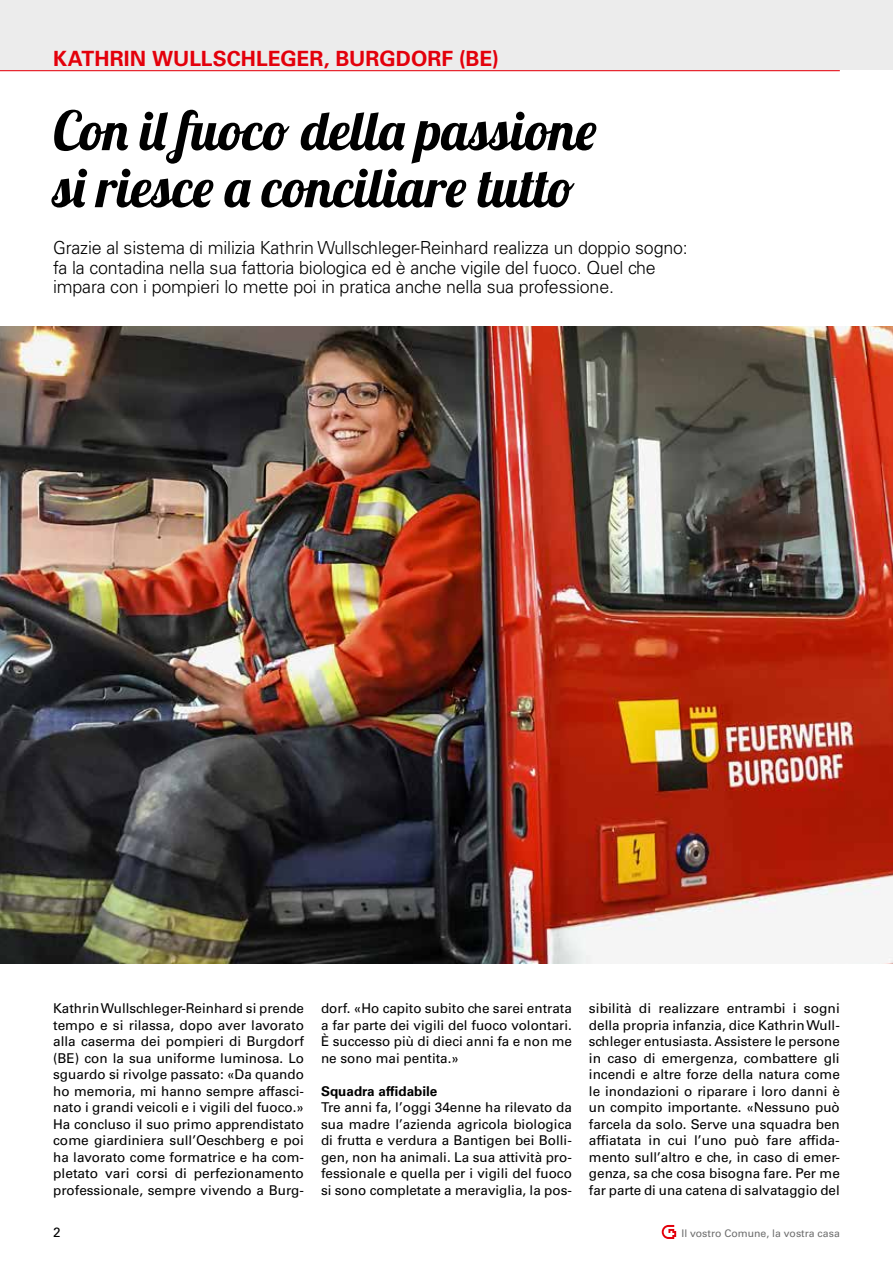
<style>
.page{position:relative;width:893px;height:1263px;background:#fff}
.page>*{position:absolute;margin:0;border:0;box-sizing:border-box;transform-origin:0 0}
.t1{font:54px/57px "Lobster 1.4";color:#000}
.t2{font:700 21px "Univers LT Std";color:#e3000b}
.t3{font:300 18px/19.5px "Univers LT Std";letter-spacing:-.01em;color:#000}
.t4{font:13.5px/16.5px "Univers LT Std";color:#000;text-align:justify}
.t5{font:700 13.5px "Univers LT Std";color:#000}
.t6{font:10.5px "Univers LT Std";color:#6e6e6e}
</style>
<div class="page">
<div style="left:0;top:0;width:893px;height:70px;background:#ececec"></div>
<hr style="left:0;top:70px;width:840px;height:1px;background:#e3000b">
<svg style="left:662px;top:1225px;width:14px;height:14px"></svg>
<img style="left:0;top:326px;width:893px;height:638px">
<h2 class="t2" style="left:53px;top:46px;width:447px">KATHRIN WULLSCHLEGER, BURGDORF (BE)</h2>
<h1 class="t1" style="left:53px;top:101px;width:545px">Con il fuoco della passione si riesce a conciliare tutto</h1>
<p class="t3" style="left:53px;top:238px;width:636px">Grazie al sistema di milizia Kathrin Wullschleger-Reinhard realizza un doppio sogno: fa la contadina nella sua fattoria biologica ed è anche vigile del fuoco. Quel che impara con i pompieri lo mette poi in pratica anche nella sua professione.</p>
<p class="t4" style="left:53px;top:1000px;width:252px">Kathrin Wullschleger-Reinhard si prende tempo e si rilassa, dopo aver lavorato alla caserma dei pompieri di Burgdorf (BE) con la sua uniforme luminosa. Lo sguardo si rivolge passato: «Da quando ho memoria, mi hanno sempre affasci&shy;nato i grandi veicoli e i vigili del fuoco.» Ha concluso il suo primo apprendistato come giardiniera sull’Oeschberg e poi ha lavorato come formatrice e ha com&shy;pletato vari corsi di perfezionamento professionale, sempre vivendo a Burg-</p>
<p class="t4" style="left:321px;top:1000px;width:252px">dorf. «Ho capito subito che sarei entrata a far parte dei vigili del fuoco volontari.<br>È successo più di dieci anni fa e non me ne sono mai pentita.»</p>
<p class="t5" style="left:321px;top:1083px;width:118px">Squadra affidabile</p>
<p class="t4" style="left:321px;top:1099px;width:252px">Tre anni fa, l’oggi 34enne ha rilevato da sua madre l’azienda agricola biologica di frutta e verdura a Bantigen bei Bolli&shy;gen, non ha animali. La sua attività pro&shy;fessionale e quella per i vigili del fuoco si sono completate a meraviglia, la pos-</p>
<p class="t4" style="left:589px;top:1000px;width:252px">sibilità di realizzare entrambi i sogni della propria infanzia, dice Kathrin Wull&shy;schleger entusiasta. Assistere le persone in caso di emergenza, combattere gli incendi e altre forze della natura come le inondazioni o riparare i loro danni è un compito importante. «Nessuno può farcela da solo. Serve una squadra ben affiatata in cui l’uno può fare affida&shy;mento sull’altro e che, in caso di emer&shy;genza, sa che cosa bisogna fare. Per me far parte di una catena di salvataggio del</p>
<p class="t4" style="left:53px;top:1224px;width:9px">2</p>
<p class="t6" style="left:681px;top:1227px;width:160px">Il vostro Comune, la vostra casa</p>
</div>
